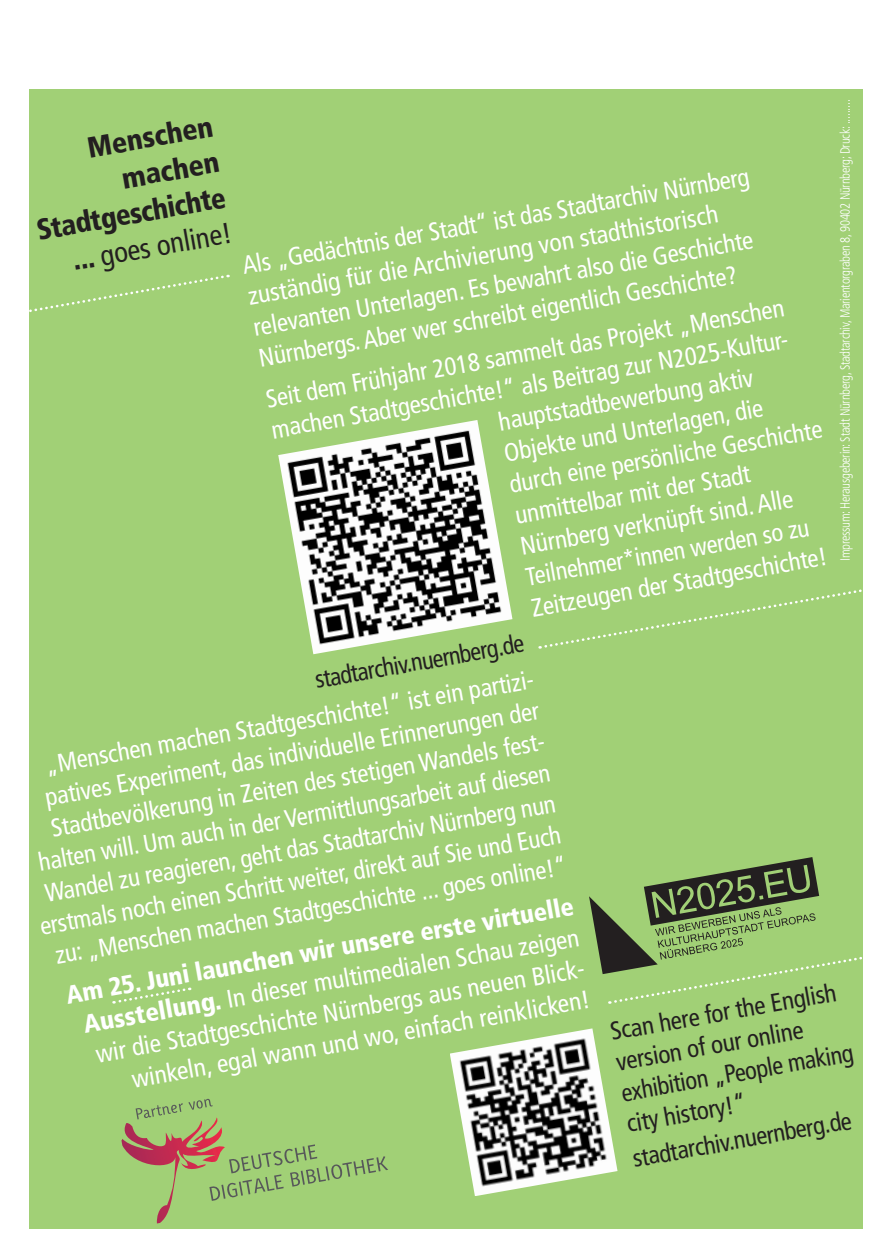
<style>
.page{position:relative;width:893px;height:1259px;background:#fff}
.page>*{position:absolute;margin:0;border:0;box-sizing:border-box;transform-origin:0 0}
.t1{font:900 condensed 29.4px/36px "Frutiger";color:#231f20;text-align:right}
.t2{font:condensed 25.5px/31.5px "Frutiger";color:#fff;text-align:right}
.t3{font:condensed 25.5px/31.2px "Frutiger";color:#231f20}
.t4{font:condensed 25.5px "Frutiger";color:#fff;scale:.96 1}
.t5{font:condensed 25.5px "Frutiger";color:#231f20;scale:.96 1}
.t6{font:condensed 25.5px "Frutiger";color:#231f20;scale:.94 1}
.t7{font:300 condensed 13.5px "Frutiger";letter-spacing:-.025em;color:#fff;scale:.94 1}
.s1{font-weight:400}
.s2{font-weight:900}
</style>
<div class="page">
<div style="left:30px;top:89px;width:833px;height:1139px;background:#a1d076"></div>
<svg style="left:539px;top:589px;width:323px;height:60px"></svg>
<svg style="left:29px;top:274px;width:200px;height:99px"></svg>
<svg style="left:589px;top:857px;width:273px;height:147px"></svg>
<img style="left:278px;top:420px;width:234px;height:234px">
<img style="left:450px;top:1028px;width:167px;height:168px">
<svg style="left:113px;top:987px;width:77px;height:17px"></svg>
<svg style="left:121px;top:1098px;width:267px;height:125px"></svg>
<p class="t1" style="left:21px;top:141px;width:193px;rotate:-10deg">Menschen machen<br>Stadtgeschichte ... <span class="s1">goes online!</span></p>
<p class="t2" style="left:240px;top:250px;width:516px;text-align:left;rotate:-10deg">Als „Gedächtnis der Stadt“ ist das Stadtarchiv Nürnberg zuständig für die Archivierung von stadthistorisch relevanten Unterlagen. Es bewahrt also die Geschichte Nürnbergs. Aber wer schreibt eigentlich Geschichte?</p>
<p class="t2" style="left:263px;top:383px;width:527px;rotate:-10deg">Seit dem Frühjahr 2018 sammelt das Projekt „Menschen</p>
<p class="t2" style="left:269px;top:414px;width:526px;rotate:-10deg">machen Stadtgeschichte!“ als Beitrag zur N2025-Kultur-</p>
<p class="t2" style="left:496px;top:406px;width:260px;rotate:-10deg">hauptstadtbewerbung aktiv</p>
<p class="t2" style="left:501px;top:437px;width:264px;rotate:-10deg">Objekte und Unterlagen, die</p>
<p class="t2" style="left:507px;top:468px;width:319px;rotate:-10deg">durch eine persönliche Geschichte</p>
<p class="t2" style="left:512px;top:499px;width:240px;rotate:-10deg">unmittelbar mit der Stadt</p>
<p class="t2" style="left:518px;top:530px;width:278px;rotate:-10deg">Nürnberg verknüpft sind. Alle</p>
<p class="t4" style="left:523px;top:562px;width:301px;rotate:-10deg">Teilnehmer*innen werden so zu</p>
<p class="t2" style="left:529px;top:592px;width:301px;rotate:-10deg">Zeitzeugen der Stadtgeschichte!</p>
<p class="t7" style="left:838px;top:561px;width:492px;rotate:-90deg">Impressum: Herausgeberin: Stadt Nürnberg, Stadtarchiv, Marientorgraben 8, 90402 Nürnberg; Druck: .........</p>
<p class="t6" style="left:313px;top:665px;width:227px;rotate:-10deg">stadtarchiv.nuernberg.de</p>
<p class="t2" style="left:10px;top:755px;width:530px;rotate:-10deg">„Menschen machen Stadtgeschichte!“ ist ein partizi&shy;patives Experiment, das individuelle Erinnerungen der Stadtbevölkerung in Zeiten des stetigen Wandels fest&shy;halten will. Um auch in der Vermittlungsarbeit auf diesen Wandel zu reagieren, geht das Stadtarchiv Nürnberg nun erstmals noch einen Schritt weiter, direkt auf Sie und Euch zu: „Menschen machen Stadtgeschichte ... goes online!“</p>
<p class="t2" style="left:64px;top:980px;width:516px;rotate:-10deg"><span class="s2">Am 25. Juni launchen wir unsere erste virtuelle Ausstellung.</span> In dieser multimedialen Schau zeigen wir die Stadtgeschichte Nürnbergs aus neuen Blick&shy;winkeln, egal wann und wo, einfach reinklicken!</p>
<p class="t3" style="left:608px;top:1016px;width:237px;rotate:-10deg">Scan here for the English version of our online exhibition „People making city history!“</p>
<p class="t5" style="left:630px;top:1143px;width:232px;rotate:-10deg">stadtarchiv.nuernberg.de</p>
</div>
